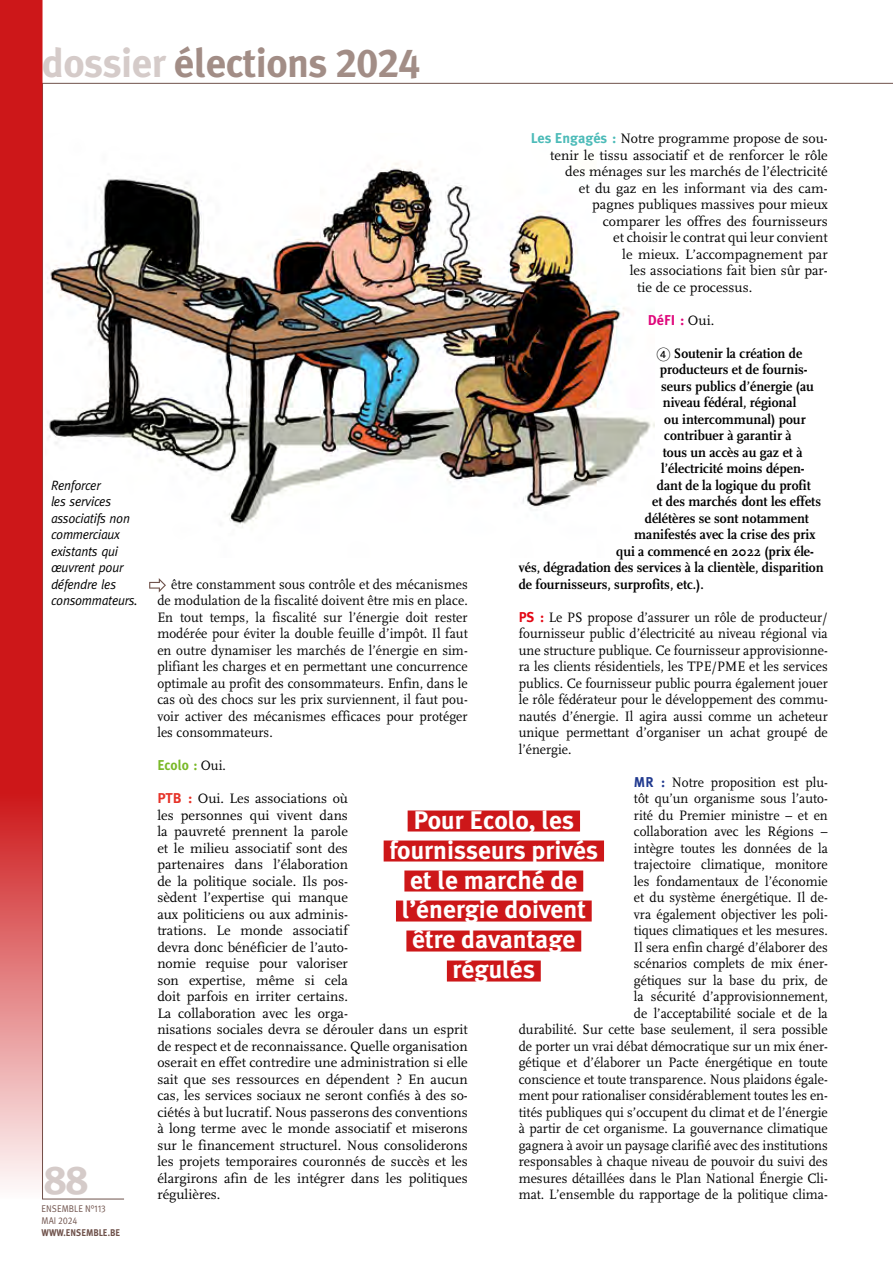
<style>
.page{position:relative;width:893px;height:1263px;background:#fff}
.page>*{position:absolute;margin:0;border:0;box-sizing:border-box;transform-origin:0 0}
.t1{font:700 40.5px "Meta Plus";letter-spacing:-.015em;color:#a28d86}
.t2{font:40.5px "Meta Plus Bold Caps";color:#d5cbc9}
.t3{font:700 25.5px/30px "Meta Plus";color:#fff;text-align:center}
.t4{font:14.25px/16.5px "FF Scala";color:#000;text-align:justify;scale:.95 1}
.t5{font:14.25px/16.5px "FF Scala";color:#000}
.t6{font:700 14.25px "FF Scala";color:#000;scale:.95 1}
.t7{font:700 14.25px "Meta Plus";color:#7ab929;scale:.95 1}
.t8{font:700 14.25px "Meta Plus";color:#df077b}
.t9{font:italic 13.5px/16.5px "Meta";letter-spacing:-.02em;color:#000;scale:.95 1}
.t10{font:9.75px/12px "Meta Pro";letter-spacing:.01em;color:#6f524b;scale:.9 1}
.t11{font:700 9.75px "Meta Plus";color:#6f524b;scale:.9 1}
.s1{color:#d5cbc9}
.s2{font-family:"Meta Plus Bold Caps";font-weight:400}
.s3{font-family:"Meta Plus";font-weight:700;color:#4cbbb8}
.s4{font-family:"FF Scala";font-weight:400;color:#000}
.s5{font-family:"European Pi Two";font-weight:400}
.s6{font-family:"Meta Plus";font-weight:700;color:#e30613}
.s7{font-family:"Meta Plus";font-weight:700;color:#213a8f}
.s8{font-family:"Meta Plus";font-weight:700;color:#e63329}
</style>
<div class="page">
<svg style="left:0;top:0;width:43px;height:1199px;background:#d33d3f"></svg>
<img style="left:47px;top:163px;width:607px;height:365px">
<div style="left:408px;top:810px;width:172px;height:21px;background:#cd1719"></div>
<div style="left:384px;top:840px;width:220px;height:21px;background:#cd1719"></div>
<div style="left:404px;top:870px;width:179px;height:21px;background:#cd1719"></div>
<div style="left:396px;top:900px;width:196px;height:21px;background:#cd1719"></div>
<div style="left:406px;top:930px;width:175px;height:21px;background:#cd1719"></div>
<div style="left:447px;top:960px;width:94px;height:21px;background:#cd1719"></div>
<svg style="left:149px;top:578px;width:17px;height:14px"></svg>
<h1 class="t1" style="left:42px;top:39px;width:380px"><span class="s1">dossier</span> élections <span class="s2">2024</span></h1>
<p class="t9" style="left:51px;top:476px;width:93px">Renforcer<br>les services associatifs non commerciaux existants qui œuvrent pour défendre les consommateurs.</p>
<h1 class="t2" style="left:45px;top:1156px;width:45px">88</h1>
<p class="t10" style="left:42px;top:1203px;width:73px">ENSEMBLE N°113<br>MAI 2024</p>
<p class="t11" style="left:41px;top:1227px;width:89px">WWW.ENSEMBLE.BE</p>
<p class="t5" style="left:531px;top:130px;width:298px"><span class="s3">Les Engagés :</span> Notre programme propose de sou-</p>
<p class="t5" style="left:550px;top:147px;width:279px">tenir le tissu associatif et de renforcer le rôle</p>
<p class="t5" style="left:565px;top:163px;width:264px">des ménages sur les marchés de l’électricité</p>
<p class="t5" style="left:579px;top:180px;width:250px">et du gaz en les informant via des cam-</p>
<p class="t5" style="left:592px;top:196px;width:237px">pagnes publiques massives pour mieux</p>
<p class="t5" style="left:603px;top:213px;width:227px">comparer les offres des fournisseurs</p>
<p class="t5" style="left:613px;top:229px;width:216px">et choisir le contrat qui leur convient</p>
<p class="t5" style="left:622px;top:246px;width:207px">le mieux. L’accompagnement par</p>
<p class="t5" style="left:630px;top:262px;width:199px">les associations fait bien sûr par-</p>
<p class="t5" style="left:637px;top:279px;width:116px">tie de ce processus.</p>
<p class="t8" style="left:648px;top:311px;width:68px">DéFI : <span class="s4">Oui.</span></p>
<p class="t6" style="left:657px;top:345px;width:155px"><span class="s5">4</span> Soutenir la création de</p>
<p class="t6" style="left:660px;top:361px;width:157px">producteurs et de fournis-</p>
<p class="t6" style="left:661px;top:378px;width:162px">seurs publics d’énergie (au</p>
<p class="t6" style="left:663px;top:394px;width:142px">niveau fédéral, régional</p>
<p class="t6" style="left:664px;top:411px;width:150px">ou intercommunal) pour</p>
<p class="t6" style="left:664px;top:427px;width:136px">contribuer à garantir à</p>
<p class="t6" style="left:663px;top:444px;width:149px">tous un accès au gaz et à</p>
<p class="t6" style="left:661px;top:460px;width:152px">l’électricité moins dépen-</p>
<p class="t6" style="left:657px;top:477px;width:164px">dant de la logique du profit</p>
<p class="t6" style="left:652px;top:493px;width:179px">et des marchés dont les effets</p>
<p class="t6" style="left:645px;top:510px;width:174px">délétères se sont notamment</p>
<p class="t6" style="left:634px;top:526px;width:192px">manifestés avec la crise des prix</p>
<p class="t6" style="left:616px;top:543px;width:210px">qui a commencé en 2022 (prix éle-</p>
<p class="t6" style="left:519px;top:559px;width:322px">vés, dégradation des services à la clientèle, disparition</p>
<p class="t6" style="left:519px;top:576px;width:196px">de fournisseurs, surprofits, etc.).</p>
<p class="t4" style="left:519px;top:609px;width:327px"><span class="s6">PS :</span> Le PS propose d’assurer un rôle de producteur/ fournisseur public d’électricité au niveau régional via une structure publique. Ce fournisseur approvisionne&shy;ra les clients résidentiels, les TPE/PME et les services publics. Ce fournisseur public pourra également jouer le rôle fédérateur pour le développement des commu&shy;nautés d’énergie. Il agira aussi comme un acheteur unique permettant d’organiser un achat groupé de l’énergie.</p>
<p class="t4" style="left:519px;top:774px;width:327px;text-align:right"><span class="s7">MR :</span> Notre proposition est plu-<br>tôt qu’un organisme sous l’auto-<br>rité du Premier ministre – et en<br>collaboration avec les Régions –<br>intègre toutes les données de la<br>trajectoire climatique, monitore<br>les fondamentaux de l’économie<br>et du système énergétique. Il de-<br>vra également objectiver les poli-<br>tiques climatiques et les mesures.<br>Il sera enfin chargé d’élaborer des<br>scénarios complets de mix éner-<br>gétiques sur la base du prix, de<br>la sécurité d’approvisionnement,<br>de l’acceptabilité sociale et de la<br>durabilité. Sur cette base seulement, il sera possible de porter un vrai débat démocratique sur un mix éner&shy;gétique et d’élaborer un Pacte énergétique en toute conscience et toute transparence. Nous plaidons égale&shy;ment pour rationaliser considérablement toutes les en&shy;tités publiques qui s’occupent du climat et de l’énergie à partir de cet organisme. La gouvernance climatique gagnera à avoir un paysage clarifié avec des institutions responsables à chaque niveau de pouvoir du suivi des mesures détaillées dans le Plan National Énergie Cli&shy;mat. L’ensemble du rapportage de la politique clima-</p>
<p class="t4" style="left:157px;top:576px;width:328px;text-indent:14px">être constamment sous contrôle et des mécanismes de modulation de la fiscalité doivent être mis en place.<br>En tout temps, la fiscalité sur l’énergie doit rester modérée pour éviter la double feuille d’impôt. Il faut en outre dynamiser les marchés de l’énergie en sim&shy;plifiant les charges et en permettant une concurrence optimale au profit des consommateurs. Enfin, dans le cas où des chocs sur les prix surviennent, il faut pou&shy;voir activer des mécanismes efficaces pour protéger les consommateurs.</p>
<p class="t7" style="left:157px;top:757px;width:74px">Ecolo : <span class="s4">Oui.</span></p>
<p class="t5" style="left:157px;top:790px;width:312px"><span class="s8">PTB :</span> Oui. Les associations où<br>les personnes qui vivent dans<br>la pauvreté prennent la parole<br>et le milieu associatif sont des<br>partenaires dans l’élaboration<br>de la politique sociale. Ils pos-<br>sèdent l’expertise qui manque<br>aux politiciens ou aux adminis-<br>trations. Le monde associatif<br>devra donc bénéficier de l’auto-<br>nomie requise pour valoriser<br>son expertise, même si cela<br>doit parfois en irriter certains.<br>La collaboration avec les orga-<br>nisations sociales devra se dérouler dans un esprit de respect et de reconnaissance. Quelle organisation oserait en effet contredire une administration si elle sait que ses ressources en dépendent ? En aucun cas, les services sociaux ne seront confiés à des so&shy;ciétés à but lucratif. Nous passerons des conventions à long terme avec le monde associatif et miserons sur le financement structurel. Nous consoliderons les projets temporaires couronnés de succès et les élargirons afin de les intégrer dans les politiques régulières.</p>
<h2 class="t3" style="left:389px;top:804px;width:210px">Pour Ecolo, les fournisseurs privés et le marché de l’énergie doivent être davantage régulés</h2>
</div>
